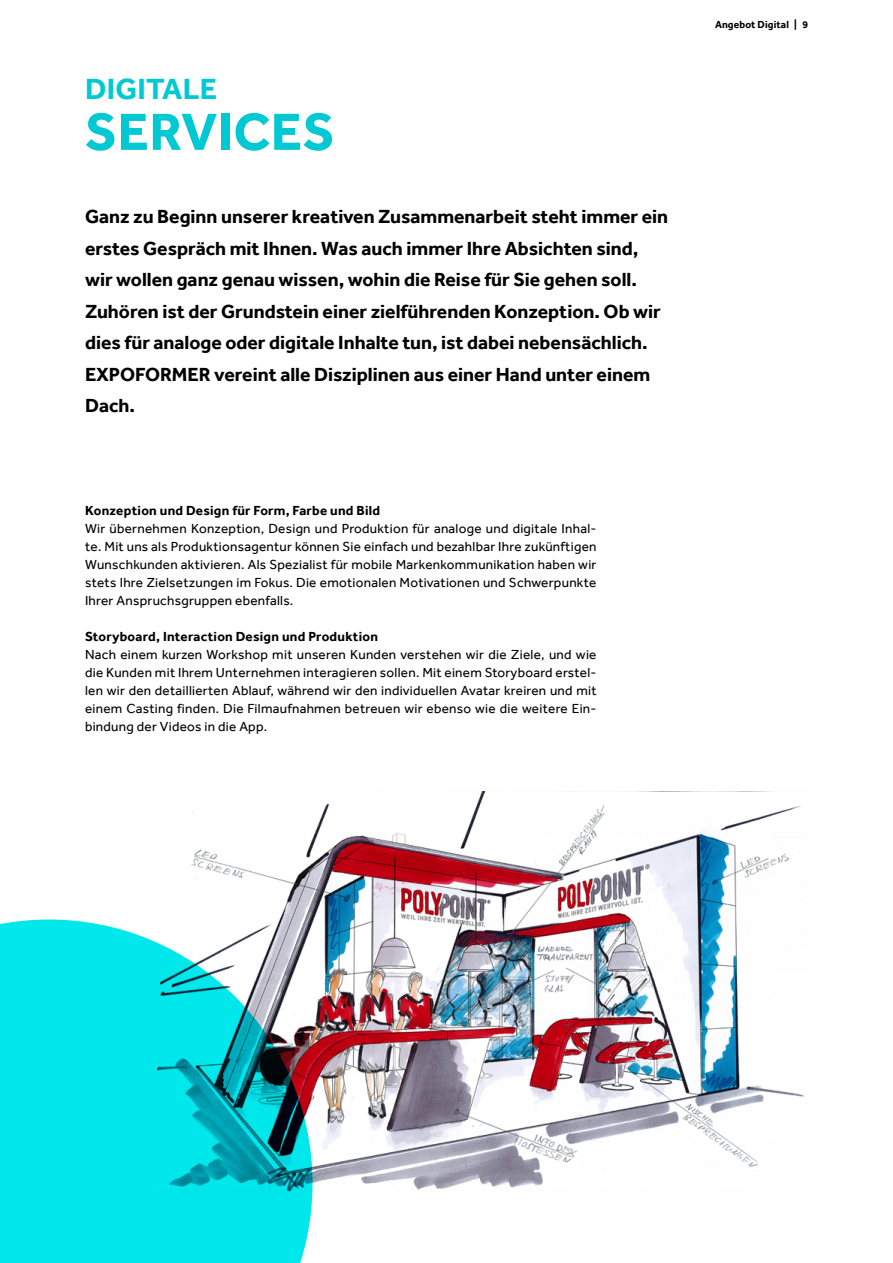
<style>
.page{position:relative;width:893px;height:1263px;background:#fff}
.page>*{position:absolute;margin:0;border:0;box-sizing:border-box;transform-origin:0 0}
.t1{font:700 54px "Effra";letter-spacing:.01em;color:#00c9d4}
.t2{font:700 30px "Effra";letter-spacing:.01em;color:#00c9d4}
.t3{font:700 19.5px/31.5px "Effra";color:#000}
.t4{font:13.5px/18px "Effra";letter-spacing:.02em;color:#000;text-align:justify}
.t5{font:700 13.5px "Effra";letter-spacing:.02em;color:#000}
.t6{font:700 10.5px "Effra";letter-spacing:.01em;color:#000}
</style>
<div class="page">
<img style="left:191px;top:791px;width:614px;height:400px">
<svg style="left:0;top:919px;width:312px;height:344px;background:#19d8de"></svg>
<h2 class="t2" style="left:85px;top:71px;width:134px">DIGITALE</h2>
<h1 class="t1" style="left:85px;top:99px;width:251px">SERVICES</h1>
<p class="t3" style="left:85px;top:201px;width:585px">Ganz zu Beginn unserer kreativen Zusammenarbeit steht immer ein erstes Gespräch mit Ihnen. Was auch immer Ihre Absichten sind, wir wollen ganz genau wissen, wohin die Reise für Sie gehen soll.<br>Zuhören ist der Grundstein einer zielführenden Konzeption. Ob wir dies für analoge oder digitale Inhalte tun, ist dabei nebensächlich.<br>EXPOFORMER vereint alle Disziplinen aus einer Hand unter einem Dach.</p>
<p class="t5" style="left:85px;top:502px;width:297px">Konzeption und Design für Form, Farbe und Bild</p>
<p class="t4" style="left:85px;top:519px;width:513px">Wir übernehmen Konzeption, Design und Produktion für analoge und digitale Inhal&shy;te. Mit uns als Produktionsagentur können Sie einfach und bezahlbar Ihre zukünftigen Wunschkunden aktivieren. Als Spezialist für mobile Markenkommunikation haben wir stets Ihre Zielsetzungen im Fokus. Die emotionalen Motivationen und Schwerpunkte Ihrer Anspruchsgruppen ebenfalls.</p>
<p class="t5" style="left:85px;top:628px;width:294px">Storyboard, Interaction Design und Produktion</p>
<p class="t4" style="left:85px;top:645px;width:513px">Nach einem kurzen Workshop mit unseren Kunden verstehen wir die Ziele, und wie die Kunden mit Ihrem Unternehmen interagieren sollen. Mit einem Storyboard erstel&shy;len wir den detaillierten Ablauf, während wir den individuellen Avatar kreiren und mit einem Casting finden. Die Filmaufnahmen betreuen wir ebenso wie die weitere Ein&shy;bindung der Videos in die App.</p>
<p class="t6" style="left:715px;top:18px;width:94px">Angebot Digital | 9</p>
</div>
